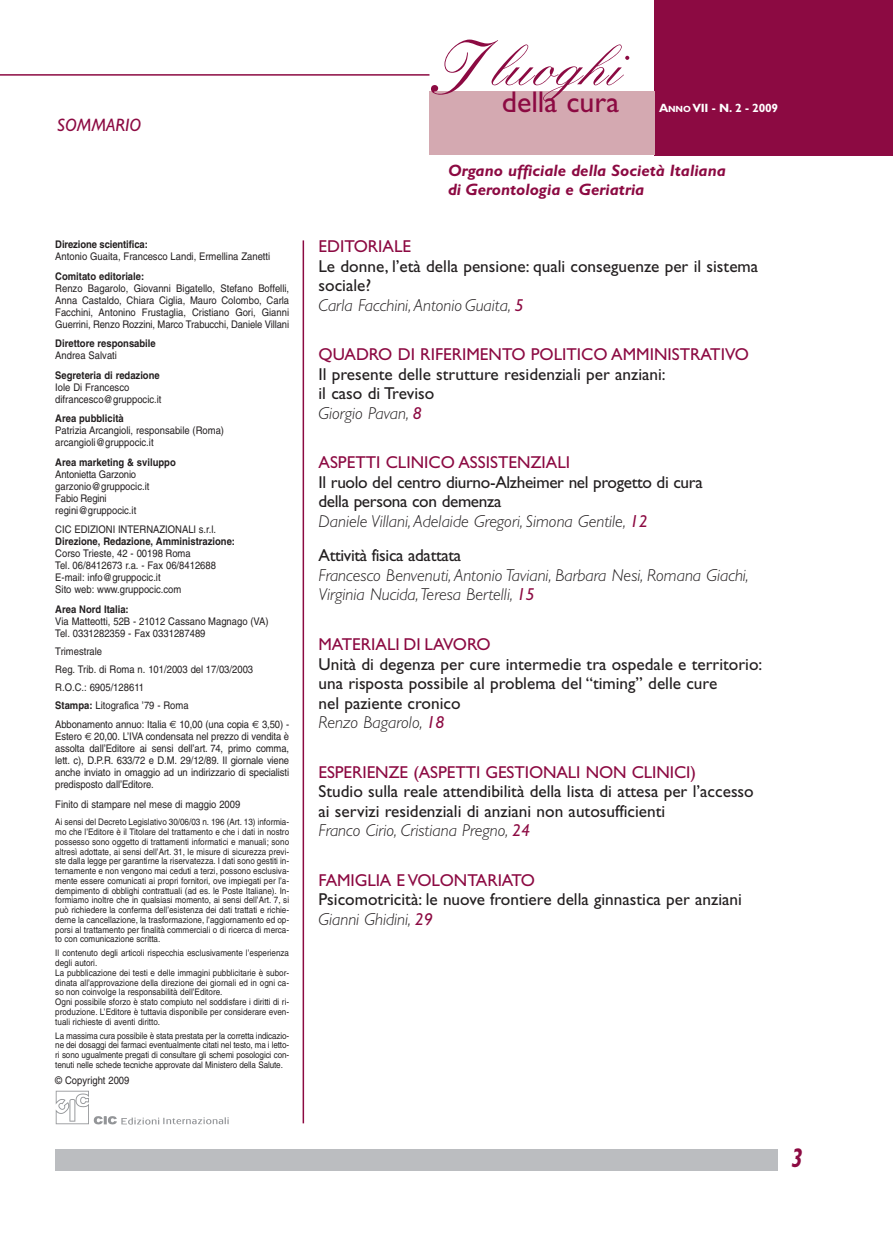
<style>
.page{position:relative;width:893px;height:1234px;background:#fff}
.page>*{position:absolute;margin:0;border:0;box-sizing:border-box;transform-origin:0 0}
.t1{font:500 75px "Kuenstler Script";color:#8c0a42}
.t2{font:500 57px "Kuenstler Script";color:#8c0a42}
.t3{font:30px "Gill Sans";color:#8c0a42}
.t4{font:italic 700 condensed 27px "Gill Sans";color:#8c0a42;scale:.75 1}
.t5{font:italic 18px "Gill Sans";color:#8c0a42}
.t6{font:17.25px/19.5px "Gill Sans";color:#231f20}
.t7{font:17.25px "Gill Sans";color:#8c0a42}
.t8{font:17.25px/19.5px "Gill Sans";letter-spacing:-.02em;color:#231f20}
.t9{font:italic 300 17.25px/19.5px "Gill Sans";color:#231f20}
.t10{font:italic 700 16.5px/19.8px "Gill Sans";color:#8c0a42}
.t11{font:700 12px "Gill Sans";letter-spacing:-.015em;color:#fff}
.t12{font:10.5px/12px "Helvetica";color:#231f20;scale:.9 1}
.t13{font:700 10.5px "Helvetica";color:#231f20;scale:.9 1}
.t14{font:9px/9.8px "Helvetica";color:#231f20;text-align:justify;scale:.9 1}
.s1{font-weight:700}
.s2{font-family:"Euro Sans"}
.s3{font-size:9px}
.s4{font-weight:300;font-style:italic}
.s5{font-style:italic;color:#8c0a42}
.s6{font-weight:400;color:#8c0a42}
</style>
<div class="page">
<hr style="left:0;top:74px;width:429px;height:2px;background:#8c0a42">
<div style="left:655px;top:0;width:238px;height:155px;background:#8c0a42"></div>
<div style="left:429px;top:91px;width:226px;height:64px;background:#d4a9b1"></div>
<div style="left:55px;top:1148px;width:723px;height:21px;background:#bbbdc0"></div>
<img style="left:55px;top:1090px;width:173px;height:35px">
<hr style="left:303px;top:240px;width:1px;height:883px;background:#8c0a42">
<h3 class="t5" style="left:57px;top:119px;width:86px">SOMMARIO</h3>
<p class="t13" style="left:55px;top:240px;width:104px">Direzione scientifica:</p>
<p class="t12" style="left:55px;top:251px;width:240px">Antonio Guaita, Francesco Landi, Ermellina Zanetti</p>
<p class="t13" style="left:55px;top:272px;width:100px">Comitato editoriale:</p>
<p class="t12" style="left:55px;top:283px;width:261px;text-align:justify">Renzo Bagarolo, Giovanni Bigatello, Stefano Boffelli, Anna Castaldo, Chiara Ciglia, Mauro Colombo, Carla Facchini, Antonino Frustaglia, Cristiano Gori, Gianni Guerrini, Renzo Rozzini, Marco Trabucchi, Daniele Villani</p>
<p class="t13" style="left:55px;top:339px;width:113px">Direttore responsabile</p>
<p class="t12" style="left:55px;top:350px;width:70px">Andrea Salvati</p>
<p class="t13" style="left:55px;top:371px;width:118px">Segreteria di redazione</p>
<p class="t12" style="left:55px;top:382px;width:120px">Iole Di Francesco difrancesco@gruppocic.it</p>
<p class="t13" style="left:55px;top:414px;width:78px">Area pubblicità</p>
<p class="t12" style="left:55px;top:425px;width:189px">Patrizia Arcangioli, responsabile (Roma) arcangioli@gruppocic.it</p>
<p class="t13" style="left:55px;top:458px;width:135px">Area marketing &amp; sviluppo</p>
<p class="t12" style="left:55px;top:469px;width:106px">Antonietta Garzonio garzonio@gruppocic.it<br>Fabio Regini regini@gruppocic.it</p>
<p class="t12" style="left:55px;top:524px;width:180px">CIC EDIZIONI INTERNAZIONALI s.r.l.</p>
<p class="t13" style="left:55px;top:537px;width:201px">Direzione, Redazione, Amministrazione:</p>
<p class="t12" style="left:55px;top:548px;width:180px">Corso Trieste, 42 - 00198 Roma<br>Tel. 06/8412673 r.a. - Fax 06/8412688<br>E-mail: info@gruppocic.it<br>Sito web: www.gruppocic.com</p>
<p class="t13" style="left:55px;top:605px;width:83px">Area Nord Italia:</p>
<p class="t12" style="left:55px;top:616px;width:239px">Via Matteotti, 52B - 21012 Cassano Magnago (VA)<br>Tel. 0331282359 - Fax 0331287489</p>
<p class="t12" style="left:55px;top:643px;width:221px;line-height:18px">Trimestrale<br>Reg. Trib. di Roma n. 101/2003 del 17/03/2003<br>R.O.C.: 6905/128611<br><span class="s1">Stampa:</span> Litografica ’79 - Roma</p>
<p class="t12" style="left:55px;top:719px;width:261px;text-align:justify">Abbonamento annuo: Italia <span class="s2">€</span> 10,00 (una copia <span class="s2">€</span> 3,50) - Estero <span class="s2">€</span> 20,00. L’IVA condensata nel prezzo di vendita è assolta dall’Editore ai sensi dell’art. 74, primo comma, lett. c), D.P.R. 633/72 e D.M. 29/12/89. Il giornale viene anche inviato in omaggio ad un indirizzario di specialisti predisposto dall’Editore.</p>
<p class="t12" style="left:55px;top:799px;width:207px">Finito di stampare nel mese di maggio 2009</p>
<p class="t14" style="left:55px;top:817px;width:261px">Ai sensi del Decreto Legislativo 30/06/03 n. 196 (Art. 13) informia&shy;mo che l’Editore è il Titolare del trattamento e che i dati in nostro possesso sono oggetto di trattamenti informatici e manuali; sono altresì adottate, ai sensi dell’Art. 31, le misure di sicurezza previ&shy;ste dalla legge per garantirne la riservatezza. I dati sono gestiti in&shy;ternamente e non vengono mai ceduti a terzi, possono esclusiva&shy;mente essere comunicati ai propri fornitori, ove impiegati per l’a&shy;dempimento di obblighi contrattuali (ad es. le Poste Italiane). In&shy;formiamo inoltre che in qualsiasi momento, ai sensi dell’Art. 7, si può richiedere la conferma dell’esistenza dei dati trattati e richie&shy;derne la cancellazione, la trasformazione, l’aggiornamento ed op&shy;porsi al trattamento per finalità commerciali o di ricerca di merca&shy;to con comunicazione scritta.</p>
<p class="t14" style="left:55px;top:948px;width:261px;text-align:left">Il contenuto degli articoli rispecchia esclusivamente l’esperienza degli autori.<br>La pubblicazione dei testi e delle immagini pubblicitarie è subor&shy;dinata all’approvazione della direzione dei giornali ed in ogni ca&shy;so non coinvolge la responsabilità dell’Editore.<br>Ogni possibile sforzo è stato compiuto nel soddisfare i diritti di ri&shy;produzione. L’Editore è tuttavia disponibile per considerare even&shy;tuali richieste di aventi diritto.</p>
<p class="t14" style="left:55px;top:1031px;width:261px">La massima cura possibile è stata prestata per la corretta indicazio&shy;ne dei dosaggi dei farmaci eventualmente citati nel testo, ma i letto&shy;ri sono ugualmente pregati di consultare gli schemi posologici con&shy;tenuti nelle schede tecniche approvate dal Ministero della Salute.</p>
<p class="t12" style="left:55px;top:1075px;width:84px">© Copyright 2009</p>
<h1 class="t1" style="left:430px;top:48px;width:43px">I</h1>
<h2 class="t2" style="left:490px;top:50px;width:132px">luoghi</h2>
<h3 class="t3" style="left:502px;top:92px;width:119px">della cura</h3>
<h3 class="t11" style="left:659px;top:104px;width:121px">A<span class="s3">NNO</span> VII - N. 2 - 2009</h3>
<h3 class="t10" style="left:448px;top:162px;width:279px">Organo ufficiale della Società Italiana di Gerontologia e Geriatria</h3>
<h3 class="t7" style="left:318px;top:240px;width:94px">EDITORIALE</h3>
<h3 class="t6" style="left:318px;top:258px;width:441px">Le donne, l’età della pensione: quali conseguenze per il sistema sociale?<br><span class="s4">Carla Facchini, Antonio Guaita,</span> <span class="s5">5</span></h3>
<h3 class="t7" style="left:318px;top:348px;width:432px">QUADRO DI RIFERIMENTO POLITICO AMMINISTRATIVO</h3>
<h3 class="t6" style="left:318px;top:366px;width:349px">Il presente delle strutture residenziali per anziani: il caso di Treviso<br><span class="s4">Giorgio Pavan,</span> <span class="s5">8</span></h3>
<h3 class="t7" style="left:318px;top:456px;width:253px">ASPETTI CLINICO ASSISTENZIALI</h3>
<h3 class="t8" style="left:318px;top:474px;width:386px">Il ruolo del centro diurno-Alzheimer nel progetto di cura della persona con demenza<br><span class="s4">Daniele Villani, Adelaide Gregori, Simona Gentile,</span> <span class="s5">12</span></h3>
<h3 class="t8" style="left:318px;top:547px;width:144px">Attività fisica adattata</h3>
<h3 class="t9" style="left:318px;top:567px;width:432px">Francesco Benvenuti, Antonio Taviani, Barbara Nesi, Romana Giachi,<br>Virginia Nucida, Teresa Bertelli, <span class="s6">15</span></h3>
<h3 class="t7" style="left:318px;top:638px;width:174px">MATERIALI DI LAVORO</h3>
<h3 class="t6" style="left:318px;top:655px;width:445px">Unità di degenza per cure intermedie tra ospedale e territorio: una risposta possibile al problema del “timing” delle cure<br>nel paziente cronico<br><span class="s4">Renzo Bagarolo,</span> <span class="s5">18</span></h3>
<h3 class="t7" style="left:318px;top:765px;width:379px">ESPERIENZE (ASPETTI GESTIONALI NON CLINICI)</h3>
<h3 class="t6" style="left:318px;top:783px;width:437px">Studio sulla reale attendibilità della lista di attesa per l’accesso ai servizi residenziali di anziani non autosufficienti<br><span class="s4">Franco Cirio, Cristiana Pregno,</span> <span class="s5">24</span></h3>
<h3 class="t7" style="left:318px;top:873px;width:218px">FAMIGLIA E VOLONTARIATO</h3>
<h3 class="t6" style="left:318px;top:891px;width:425px">Psicomotricità: le nuove frontiere della ginnastica per anziani<br><span class="s4">Gianni Ghidini,</span> <span class="s5">29</span></h3>
<h3 class="t4" style="left:791px;top:1148px;width:21px">3</h3>
</div>
